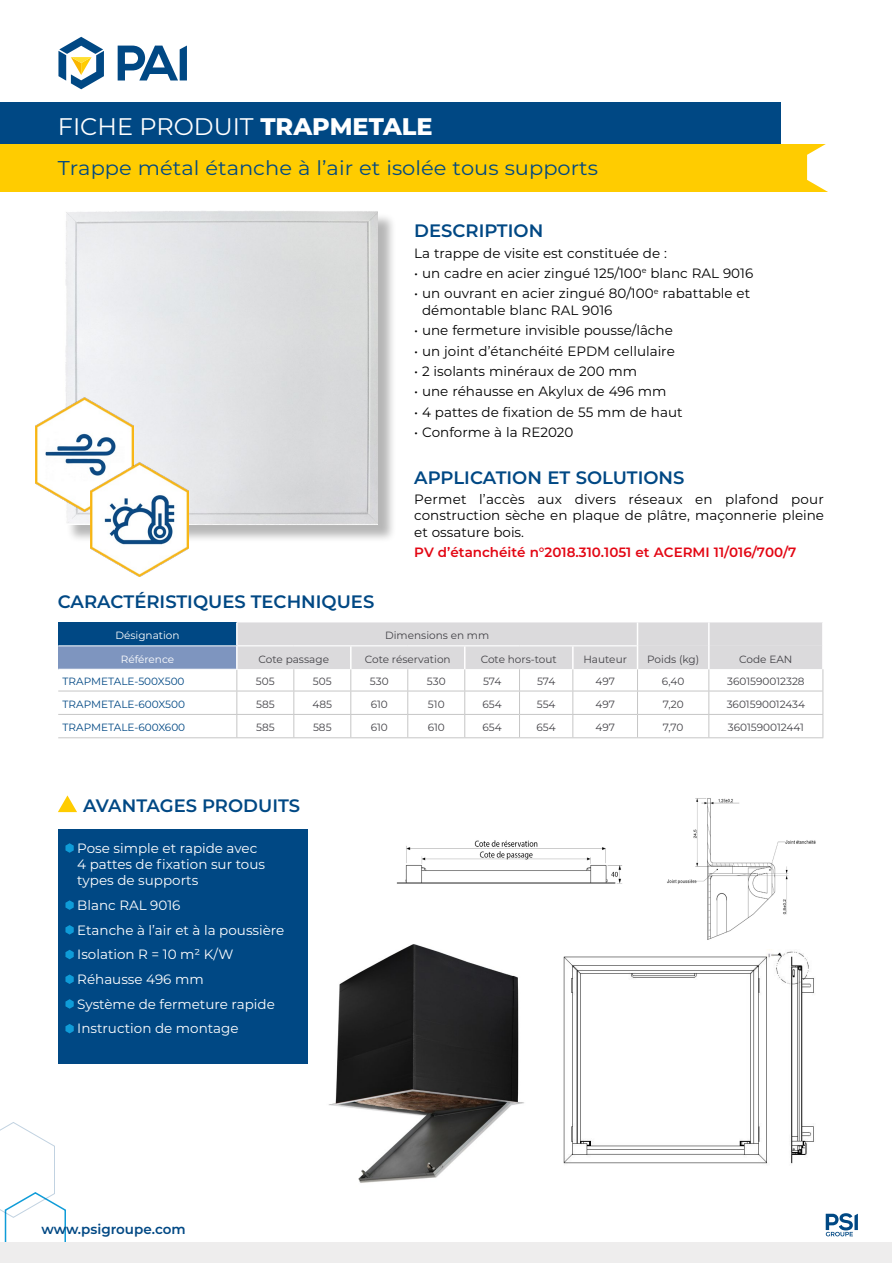
<style>
.page{position:relative;width:893px;height:1263px;background:#fff}
.page>*{position:absolute;margin:0;border:0;box-sizing:border-box;transform-origin:0 0}
.t1{font:24px "Montserrat";color:#fff}
.t2{font:19.95px "Montserrat";color:#004982;scale:1.05 1}
.t3{font:600 18px "Montserrat";color:#004884}
.t4{font:13.5px/16.2px "Montserrat";color:#000}
.t5{font:13.5px/24.8px "Montserrat";color:#fff}
.t6{font:600 13.5px "Montserrat";color:#e30613}
.t7{font:600 13.5px "Montserrat";color:#004884}
.t8{font:10.5px "Montserrat";color:#434247}
.t9{font:10.5px "Montserrat";color:#004884}
.t10{font:10.5px "Montserrat";color:#fff}
.s1{font-weight:800}
</style>
<div class="page">
<svg style="left:826px;top:1213px;width:32px;height:23px"></svg>
<svg style="left:14px;top:191px;width:44px;height:1px"></svg>
<svg style="left:0;top:1122px;width:67px;height:121px"></svg>
<div style="left:0;top:1243px;width:892px;height:20px;background:#eeeded"></div>
<div style="left:0;top:102px;width:781px;height:43px;background:#004884"></div>
<div style="left:0;top:144px;width:828px;height:47px;background:#fc0"></div>
<svg style="left:807px;top:144px;width:21px;height:48px"></svg>
<img style="left:328px;top:944px;width:196px;height:239px">
<div style="left:66px;top:212px;width:331px;height:331px;background:#000;opacity:.29"></div>
<img style="left:65px;top:211px;width:313px;height:313px">
<img style="left:667px;top:798px;width:149px;height:142px">
<img style="left:396px;top:840px;width:227px;height:44px">
<svg style="left:58px;top:37px;width:46px;height:52px"></svg>
<svg style="left:118px;top:46px;width:69px;height:34px"></svg>
<img style="left:563px;top:949px;width:251px;height:215px">
<img style="left:35px;top:398px;width:99px;height:113px">
<img style="left:91px;top:463px;width:98px;height:113px">
<div style="left:58px;top:622px;width:179px;height:24px;background:#004884"></div>
<div style="left:58px;top:646px;width:179px;height:23px;background:#7e95bf"></div>
<hr style="left:58px;top:691px;width:179px;height:1px;background:#c6c6c6">
<hr style="left:58px;top:714px;width:179px;height:1px;background:#c6c6c6">
<hr style="left:58px;top:737px;width:179px;height:1px;background:#c6c6c6">
<hr style="left:237px;top:737px;width:57px;height:1px;background:#c6c6c6">
<hr style="left:294px;top:737px;width:57px;height:1px;background:#c6c6c6">
<hr style="left:351px;top:737px;width:57px;height:1px;background:#c6c6c6">
<hr style="left:408px;top:737px;width:57px;height:1px;background:#c6c6c6">
<hr style="left:465px;top:737px;width:54px;height:1px;background:#c6c6c6">
<hr style="left:519px;top:737px;width:54px;height:1px;background:#c6c6c6">
<hr style="left:573px;top:737px;width:64px;height:1px;background:#c6c6c6">
<hr style="left:58px;top:645px;width:178px;height:1px;background:#fff">
<hr style="left:637px;top:737px;width:72px;height:1px;background:#c6c6c6">
<hr style="left:709px;top:737px;width:114px;height:1px;background:#c6c6c6">
<svg style="left:236px;top:622px;width:587px;height:115px"></svg>
<hr style="left:238px;top:645px;width:56px;height:1px;background:#fff">
<hr style="left:294px;top:645px;width:57px;height:1px;background:#fff">
<hr style="left:351px;top:645px;width:57px;height:1px;background:#fff">
<hr style="left:408px;top:645px;width:57px;height:1px;background:#fff">
<hr style="left:465px;top:645px;width:54px;height:1px;background:#fff">
<hr style="left:519px;top:645px;width:54px;height:1px;background:#fff">
<hr style="left:573px;top:645px;width:64px;height:1px;background:#fff">
<div style="left:58px;top:829px;width:250px;height:235px;background:#004884"></div>
<svg style="left:58px;top:795px;width:19px;height:17px"></svg>
<svg style="left:65px;top:843px;width:9px;height:10px"></svg>
<svg style="left:65px;top:900px;width:9px;height:10px"></svg>
<svg style="left:65px;top:925px;width:9px;height:9px"></svg>
<svg style="left:65px;top:950px;width:9px;height:9px"></svg>
<svg style="left:65px;top:974px;width:9px;height:10px"></svg>
<svg style="left:65px;top:999px;width:9px;height:10px"></svg>
<svg style="left:65px;top:1024px;width:9px;height:9px"></svg>
<h1 class="t1" style="left:58px;top:110px;width:376px">FICHE PRODUIT <span class="s1">TRAPMETALE</span></h1>
<h2 class="t2" style="left:58px;top:154px;width:516px">Trappe métal étanche à l’air et isolée tous supports</h2>
<h3 class="t3" style="left:58px;top:589px;width:318px">CARACTÉRISTIQUES TECHNIQUES</h3>
<h3 class="t3" style="left:414px;top:218px;width:131px">DESCRIPTION</h3>
<p class="t4" style="left:414px;top:244px;width:254px">La trappe de visite est constituée de :</p>
<p class="t4" style="left:414px;top:265px;width:341px">• un cadre en acier zingué 125/100<sup>e</sup> blanc RAL 9016</p>
<p class="t4" style="left:422px;top:285px;width:330px;text-indent:-8px">• un ouvrant en acier zingué 80/100<sup>e</sup> rabattable et démontable blanc RAL 9016</p>
<p class="t4" style="left:414px;top:322px;width:260px">• une fermeture invisible pousse/lâche</p>
<p class="t4" style="left:414px;top:342px;width:262px">• un joint d’étanchéité EPDM cellulaire</p>
<p class="t4" style="left:414px;top:363px;width:224px">• 2 isolants minéraux de 200 mm</p>
<p class="t4" style="left:414px;top:383px;width:254px">• une réhausse en Akylux de 496 mm</p>
<p class="t4" style="left:414px;top:403px;width:270px">• 4 pattes de fixation de 55 mm de haut</p>
<p class="t4" style="left:414px;top:424px;width:161px">• Conforme à la RE2020</p>
<h3 class="t3" style="left:414px;top:464px;width:272px">APPLICATION ET SOLUTIONS</h3>
<p class="t4" style="left:414px;top:491px;width:411px;text-align:justify">Permet l’accès aux divers réseaux en plafond pour construction sèche en plaque de plâtre, maçonnerie pleine et ossature bois.</p>
<p class="t6" style="left:414px;top:543px;width:384px">PV d’étanchéité n°2018.310.1051 et ACERMI 11/016/700/7</p>
<p class="t10" style="left:115px;top:628px;width:66px">Désignation</p>
<p class="t8" style="left:385px;top:628px;width:106px">Dimensions en mm</p>
<p class="t10" style="left:121px;top:652px;width:55px">Référence</p>
<p class="t8" style="left:259px;top:652px;width:72px">Cote passage</p>
<p class="t8" style="left:365px;top:652px;width:87px">Cote réservation</p>
<p class="t8" style="left:481px;top:652px;width:78px">Cote hors-tout</p>
<p class="t8" style="left:583px;top:652px;width:45px">Hauteur</p>
<p class="t8" style="left:647px;top:652px;width:54px">Poids (kg)</p>
<p class="t8" style="left:739px;top:652px;width:55px">Code EAN</p>
<p class="t9" style="left:63px;top:674px;width:124px">TRAPMETALE-500X500</p>
<p class="t8" style="left:256px;top:674px;width:20px">505</p>
<p class="t8" style="left:313px;top:674px;width:20px">505</p>
<p class="t8" style="left:370px;top:674px;width:20px">530</p>
<p class="t8" style="left:427px;top:674px;width:20px">530</p>
<p class="t8" style="left:483px;top:674px;width:20px">574</p>
<p class="t8" style="left:537px;top:674px;width:20px">574</p>
<p class="t8" style="left:595px;top:674px;width:21px">497</p>
<p class="t8" style="left:662px;top:674px;width:24px">6,40</p>
<p class="t8" style="left:727px;top:674px;width:79px">3601590012328</p>
<p class="t9" style="left:63px;top:697px;width:124px">TRAPMETALE-600X500</p>
<p class="t8" style="left:256px;top:697px;width:20px">585</p>
<p class="t8" style="left:312px;top:697px;width:21px">485</p>
<p class="t8" style="left:371px;top:697px;width:19px">610</p>
<p class="t8" style="left:428px;top:697px;width:18px">510</p>
<p class="t8" style="left:482px;top:697px;width:21px">654</p>
<p class="t8" style="left:537px;top:697px;width:20px">554</p>
<p class="t8" style="left:595px;top:697px;width:21px">497</p>
<p class="t8" style="left:663px;top:697px;width:22px">7,20</p>
<p class="t8" style="left:727px;top:697px;width:80px">3601590012434</p>
<p class="t9" style="left:63px;top:720px;width:124px">TRAPMETALE-600X600</p>
<p class="t8" style="left:256px;top:720px;width:20px">585</p>
<p class="t8" style="left:313px;top:720px;width:20px">585</p>
<p class="t8" style="left:371px;top:720px;width:19px">610</p>
<p class="t8" style="left:428px;top:720px;width:19px">610</p>
<p class="t8" style="left:482px;top:720px;width:21px">654</p>
<p class="t8" style="left:537px;top:720px;width:21px">654</p>
<p class="t8" style="left:595px;top:720px;width:21px">497</p>
<p class="t8" style="left:663px;top:720px;width:22px">7,70</p>
<p class="t8" style="left:728px;top:720px;width:78px">3601590012441</p>
<h3 class="t3" style="left:83px;top:793px;width:219px">AVANTAGES PRODUITS</h3>
<p class="t5" style="left:77px;top:839px;width:189px;line-height:16.2px">Pose simple et rapide avec<br>4 pattes de fixation sur tous types de supports</p>
<p class="t5" style="left:77px;top:892px;width:209px">Blanc RAL 9016<br>Etanche à l’air et à la poussière<br>Isolation R = 10 m² K/W<br>Réhausse 496 mm<br>Système de fermeture rapide<br>Instruction de montage</p>
<p class="t7" style="left:41px;top:1219px;width:146px">www.psigroupe.com</p>
</div>
